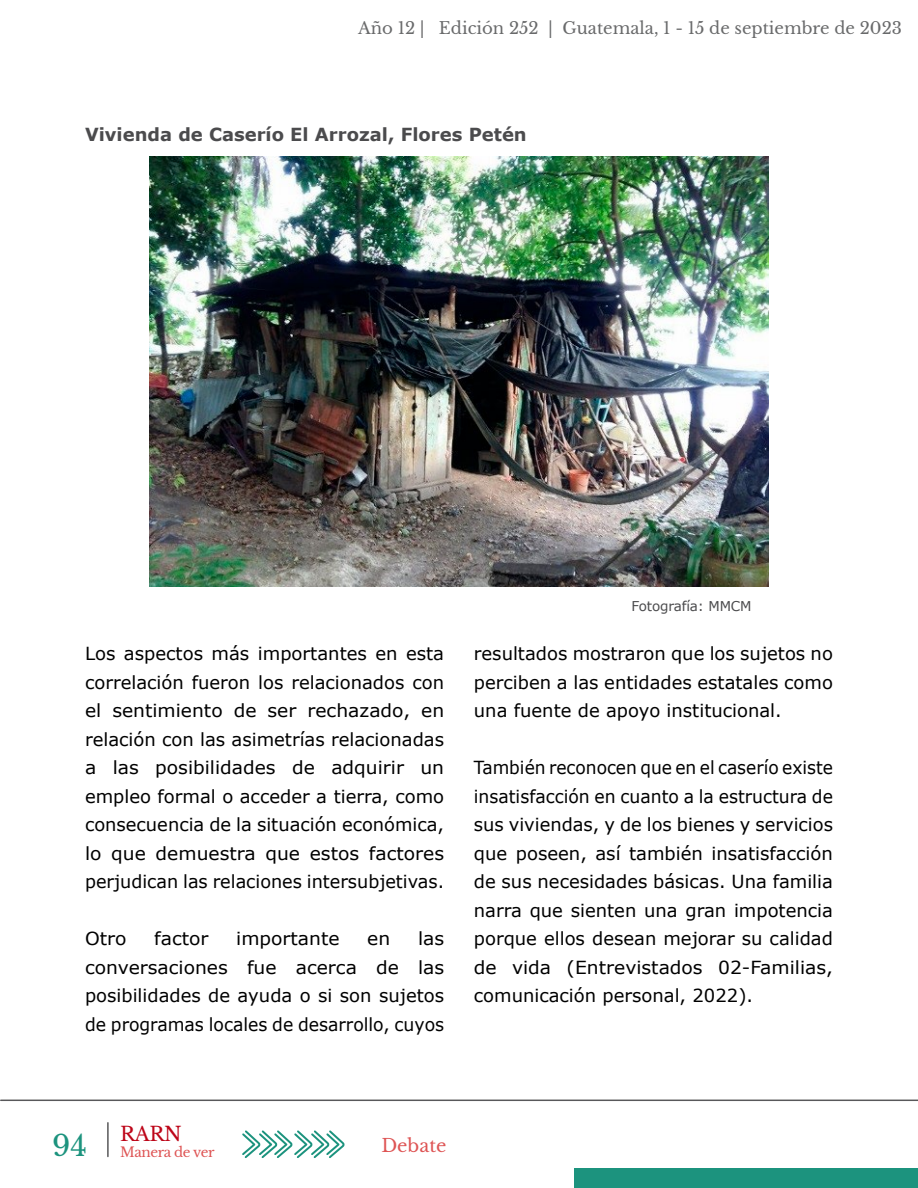
<style>
.page{position:relative;width:918px;height:1188px;background:#fff}
.page>*{position:absolute;margin:0;border:0;box-sizing:border-box;transform-origin:0 0}
.t1{font:28.5px "Libre Baskerville";color:#1c937e}
.t2{font:19.5px "Libre Baskerville";color:#bd0518}
.t3{font:18px/28.5px "Verdana";color:#000;text-align:justify}
.t4{font:18px/28.5px "Verdana";color:#000;text-align:justify;scale:.95 1}
.t5{font:18px/28.5px "Verdana";color:#000;text-align:justify;scale:1.04 1}
.t6{font:700 18px "Verdana";color:#4b4b4d}
.t7{font:18px "Libre Baskerville";color:#de5454}
.t8{font:16.5px "Libre Baskerville";color:#696a6b}
.t9{font:13.5px "Verdana";letter-spacing:-.01em;color:#4b4b4d}
.t10{font:13.5px "Libre Baskerville";letter-spacing:-.03em;color:#de5454}
</style>
<div class="page">
<div style="left:574px;top:1168px;width:344px;height:20px;background:#1c937e"></div>
<svg style="left:242px;top:1130px;width:103px;height:28px"></svg>
<hr style="left:1px;top:1100px;width:917px;height:1px;background:#58585a">
<hr style="left:107px;top:1123px;width:2px;height:34px;background:#58585a">
<img style="left:150px;top:156px;width:618px;height:431px">
<p class="t8" style="left:358px;top:18px;width:545px">Año 12 | Edición 252 | Guatemala, 1 - 15 de septiembre de 2023</p>
<p class="t6" style="left:85px;top:122px;width:443px">Vivienda de Caserío El Arrozal, Flores Petén</p>
<p class="t9" style="left:631px;top:597px;width:122px">Fotografía: MMCM</p>
<p class="t3" style="left:85px;top:639px;width:361px">Los aspectos más importantes en esta correlación fueron los relacionados con el sentimiento de ser rechazado, en relación con las asimetrías relacionadas a las posibilidades de adquirir un empleo formal o acceder a tierra, como consecuencia de la situación económica, lo que demuestra que estos factores perjudican las relaciones intersubjetivas.</p>
<p class="t5" style="left:85px;top:924px;width:41px">Otro</p>
<p class="t5" style="left:154px;top:924px;width:54px">factor</p>
<p class="t5" style="left:236px;top:924px;width:101px">importante</p>
<p class="t5" style="left:367px;top:924px;width:24px">en</p>
<p class="t5" style="left:85px;top:924px;width:347px;text-indent:333px">las conversaciones fue acerca de las posibilidades de ayuda o si son sujetos de programas locales de desarrollo, cuyos</p>
<p class="t3" style="left:474px;top:639px;width:361px">resultados mostraron que los sujetos no perciben a las entidades estatales como una fuente de apoyo institucional.</p>
<p class="t4" style="left:474px;top:753px;width:380px">También reconocen que en el caserío existe insatisfacción en cuanto a la estructura de sus viviendas, y de los bienes y servicios que poseen, así también insatisfacción de sus necesidades básicas. Una familia narra que sienten una gran impotencia porque ellos desean mejorar su calidad de vida (Entrevistados 02-Familias, comunicación personal, 2022).</p>
<p class="t2" style="left:120px;top:1122px;width:63px">RARN</p>
<h1 class="t1" style="left:52px;top:1128px;width:36px">94</h1>
<p class="t7" style="left:381px;top:1134px;width:67px">Debate</p>
<p class="t10" style="left:120px;top:1144px;width:96px">Manera de ver</p>
</div>
